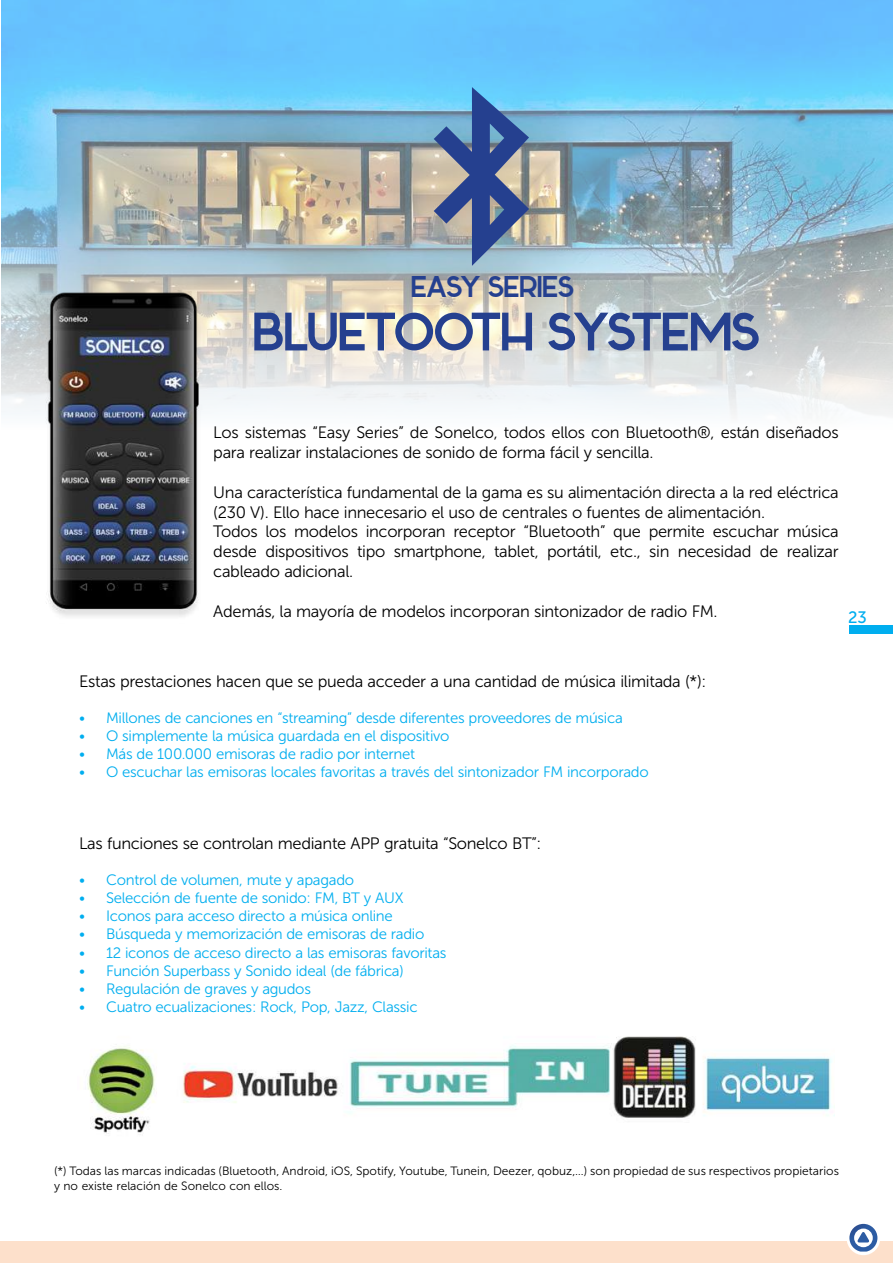
<style>
.page{position:relative;width:893px;height:1263px;background:#fff}
.page>*{position:absolute;margin:0;border:0;box-sizing:border-box;transform-origin:0 0}
.t1{font:54px "Sabado";letter-spacing:-.02em;color:#25408f}
.t2{font:30px "Sabado";letter-spacing:-.02em;color:#25408f}
.t3{font:16.5px/19.8px "Museo Sans 300";letter-spacing:-.02em;color:#000}
.t4{font:16.5px "Museo Sans 500";color:#00aeef}
.t5{font:15px "Museo Sans 300";letter-spacing:-.02em;color:#00aeef}
.t6{font:12px/14.4px "Museo Sans 300";color:#000}
</style>
<div class="page">
<div style="left:0;top:1241px;width:893px;height:22px;background:#fde0cb"></div>
<div style="left:849px;top:625px;width:44px;height:9px;background:#00aeef"></div>
<svg style="left:847px;top:1222px;width:33px;height:33px"></svg>
<svg style="left:849px;top:1224px;width:28px;height:27px"></svg>
<img style="left:1px;top:0;width:892px;height:415px">
<img style="left:33px;top:271px;width:180px;height:346px">
<svg style="left:434px;top:87px;width:95px;height:179px;background:#6986ac"></svg>
<img style="left:87px;top:1036px;width:745px;height:99px">
<h2 class="t2" style="left:411px;top:270px;width:165px">EASY SERIES</h2>
<h1 class="t1" style="left:252px;top:302px;width:509px">BLUETOOTH SYSTEMS</h1>
<p class="t3" style="left:213px;top:423px;width:627px">Los sistemas “Easy Series” de Sonelco, todos ellos con Bluetooth®, están diseñados para realizar instalaciones de sonido de forma fácil y sencilla.</p>
<p class="t3" style="left:213px;top:482px;width:627px">Una característica fundamental de la gama es su alimentación directa a la red eléctrica (230 V). Ello hace innecesario el uso de centrales o fuentes de alimentación.<br>Todos los modelos incorporan receptor “Bluetooth” que permite escuchar música desde dispositivos tipo smartphone, tablet, portátil, etc., sin necesidad de realizar cableado adicional.</p>
<p class="t3" style="left:213px;top:601px;width:506px">Además, la mayoría de modelos incorporan sintonizador de radio FM.</p>
<p class="t4" style="left:848px;top:608px;width:20px">23</p>
<p class="t3" style="left:79px;top:672px;width:629px">Estas prestaciones hacen que se pueda acceder a una cantidad de música ilimitada (*):</p>
<p class="t5" style="left:79px;top:710px;width:545px">• Millones de canciones en “streaming” desde diferentes proveedores de música</p>
<p class="t5" style="left:79px;top:728px;width:372px">• O simplemente la música guardada en el dispositivo</p>
<p class="t5" style="left:79px;top:746px;width:338px">• Más de 100.000 emisoras de radio por internet</p>
<p class="t5" style="left:79px;top:764px;width:571px">• O escuchar las emisoras locales favoritas a través del sintonizador FM incorporado</p>
<p class="t3" style="left:79px;top:834px;width:464px">Las funciones se controlan mediante APP gratuita “Sonelco BT”:</p>
<p class="t5" style="left:79px;top:872px;width:277px">• Control de volumen, mute y apagado</p>
<p class="t5" style="left:79px;top:890px;width:326px">• Selección de fuente de sonido: FM, BT y AUX</p>
<p class="t5" style="left:79px;top:908px;width:315px">• Iconos para acceso directo a música online</p>
<p class="t5" style="left:79px;top:926px;width:347px">• Búsqueda y memorización de emisoras de radio</p>
<p class="t5" style="left:79px;top:944px;width:369px">• 12 iconos de acceso directo a las emisoras favoritas</p>
<p class="t5" style="left:79px;top:962px;width:326px">• Función Superbass y Sonido ideal (de fábrica)</p>
<p class="t5" style="left:79px;top:980px;width:233px">• Regulación de graves y agudos</p>
<p class="t5" style="left:79px;top:998px;width:340px">• Cuatro ecualizaciones: Rock, Pop, Jazz, Classic</p>
<p class="t6" style="left:54px;top:1164px;width:786px">(*) Todas las marcas indicadas (Bluetooth, Android, iOS, Spotify, Youtube, Tunein, Deezer, qobuz,…) son propiedad de sus respectivos propietarios y no existe relación de Sonelco con ellos.</p>
</div>
